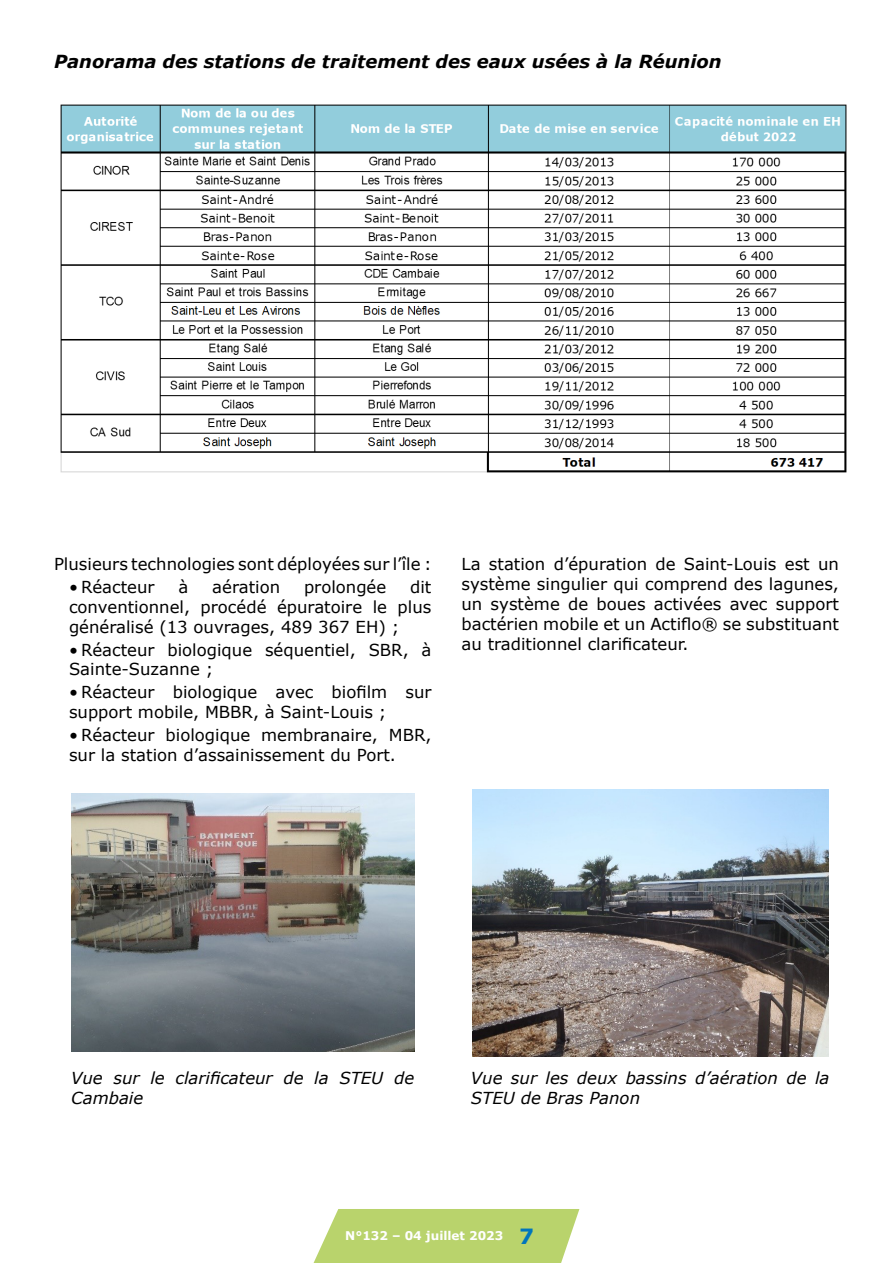
<style>
.page{position:relative;width:893px;height:1263px;background:#fff}
.page>*{position:absolute;margin:0;border:0;box-sizing:border-box;transform-origin:0 0}
.t1{font:italic 700 18px "Verdana";color:#000}
.t2{font:16.5px/19.8px "Verdana";color:#000}
.t3{font:italic 16.5px/19.8px "Verdana";color:#000}
.t4{font:700 12px "Verdana Pro";color:#fff}
.s1{font-size:21px;color:#0075bc}
</style>
<div class="page">
<svg style="left:314px;top:1209px;width:265px;height:54px;background:#bed677"></svg>
<img style="left:60px;top:104px;width:787px;height:369px">
<img style="left:71px;top:794px;width:343px;height:257px">
<img style="left:472px;top:789px;width:356px;height:267px">
<p class="t1" style="left:54px;top:48px;width:669px">Panorama des stations de traitement des eaux usées à la Réunion</p>
<p class="t2" style="left:54px;top:554px;width:379px">Plusieurs technologies sont déployées sur l’île :</p>
<p class="t2" style="left:69px;top:577px;width:87px">• Réacteur</p>
<p class="t2" style="left:178px;top:577px;width:11px">à</p>
<p class="t2" style="left:212px;top:577px;width:69px">aération</p>
<p class="t2" style="left:304px;top:577px;width:84px">prolongée</p>
<p class="t2" style="left:69px;top:577px;width:364px;text-align:justify;text-indent:341px">dit conventionnel, procédé épuratoire le plus généralisé (13 ouvrages, 489 367 EH) ;</p>
<p class="t2" style="left:69px;top:639px;width:364px">• Réacteur biologique séquentiel, SBR, à<br>Sainte-Suzanne ;</p>
<p class="t2" style="left:69px;top:682px;width:364px">• Réacteur biologique avec biofilm sur support mobile, MBBR, à Saint-Louis ;</p>
<p class="t2" style="left:69px;top:725px;width:364px">• Réacteur biologique membranaire, MBR, sur la station d’assainissement du Port.</p>
<p class="t2" style="left:461px;top:554px;width:379px;text-align:justify">La station d’épuration de Saint-Louis est un système singulier qui comprend des lagunes, un système de boues activées avec support bactérien mobile et un Actiflo® se substituant au traditionnel clarificateur.</p>
<p class="t3" style="left:71px;top:1068px;width:344px">Vue sur le clarificateur de la STEU de<br>Cambaie</p>
<p class="t3" style="left:471px;top:1068px;width:360px">Vue sur les deux bassins d’aération de la<br>STEU de Bras Panon</p>
<p class="t4" style="left:345px;top:1228px;width:190px">N°132 – 04 juillet 2023 <span class="s1">7</span></p>
</div>
